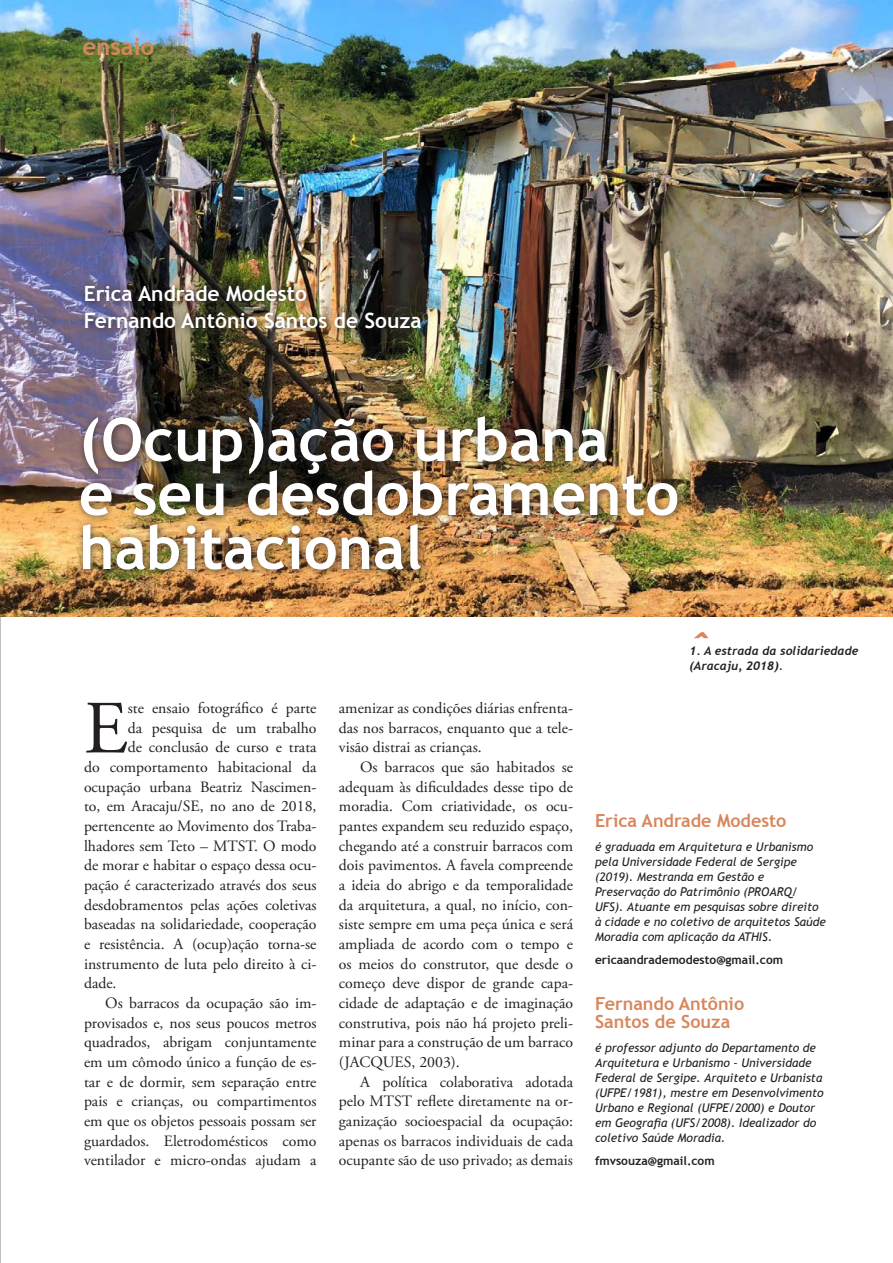
<style>
.page{position:relative;width:893px;height:1263px;background:#fff}
.page>*{position:absolute;margin:0;border:0;box-sizing:border-box;transform-origin:0 0}
.t1{font:75px "Adobe Garamond Pro";color:#231f20}
.t2{font:700 60px/54px "Trebuchet MS";color:#fff}
.t3{font:italic 700 34.95px "Trebuchet";color:#d8865d}
.t4{font:700 24px "Trebuchet MS";color:#d8865d}
.t5{font:700 21px/27px "Trebuchet MS";color:#fff}
.t6{font:700 18px/18px "Trebuchet MS";color:#d8865d}
.t7{font:15.75px/19.6px "Adobe Garamond Pro";color:#231f20;text-align:justify}
.t8{font:italic 12px/15px "Trebuchet MS";color:#231f20}
.t9{font:700 12px "Trebuchet MS";color:#231f20}
.t10{font:italic 700 12px/15px "Trebuchet";color:#231f20}
</style>
<div class="page">
<img style="left:0;top:0;width:893px;height:616px">
<div style="left:74px;top:410px;width:613px;height:169px;background:#231f20;opacity:.7"></div>
<div style="left:79px;top:279px;width:351px;height:58px;background:#231f20;opacity:.75"></div>
<h3 class="t4" style="left:82px;top:32px;width:73px">ensaio</h3>
<h3 class="t5" style="left:84px;top:280px;width:340px">Erica Andrade Modesto<br>Fernando Antônio Santos de Souza</h3>
<h2 class="t2" style="left:79px;top:413px;width:602px">(Ocup)ação urbana<br>e seu desdobramento habitacional</h2>
<h3 class="t3" style="left:690px;top:626px;width:22px">ˆ</h3>
<p class="t10" style="left:690px;top:643px;width:170px">1. A estrada da solidariedade (Aracaju, 2018).</p>
<h1 class="t1" style="left:84px;top:684px;width:45px">E</h1>
<p class="t7" style="left:128px;top:699px;width:190px">ste ensaio fotográfico é parte</p>
<p class="t7" style="left:128px;top:718px;width:190px">da pesquisa de um trabalho</p>
<p class="t7" style="left:128px;top:738px;width:190px">de conclusão de curso e trata</p>
<p class="t7" style="left:84px;top:758px;width:234px">do comportamento habitacional da</p>
<p class="t7" style="left:84px;top:777px;width:234px">ocupação urbana Beatriz Nascimen-</p>
<p class="t7" style="left:84px;top:797px;width:234px">to, em Aracaju/SE, no ano de 2018,</p>
<p class="t7" style="left:84px;top:817px;width:234px">pertencente ao Movimento dos Traba-</p>
<p class="t7" style="left:84px;top:836px;width:234px">lhadores sem Teto – MTST. O modo</p>
<p class="t7" style="left:84px;top:856px;width:234px">de morar e habitar o espaço dessa ocu-</p>
<p class="t7" style="left:84px;top:876px;width:234px">pação é caracterizado através dos seus</p>
<p class="t7" style="left:84px;top:895px;width:234px">desdobramentos pelas ações coletivas</p>
<p class="t7" style="left:84px;top:915px;width:234px">baseadas na solidariedade, cooperação</p>
<p class="t7" style="left:84px;top:935px;width:234px">e resistência. A (ocup)ação torna-se</p>
<p class="t7" style="left:84px;top:954px;width:234px">instrumento de luta pelo direito à ci-</p>
<p class="t7" style="left:84px;top:974px;width:34px">dade.</p>
<p class="t7" style="left:105px;top:994px;width:213px">Os barracos da ocupação são im-</p>
<p class="t7" style="left:84px;top:1013px;width:234px">provisados e, nos seus poucos metros</p>
<p class="t7" style="left:84px;top:1033px;width:234px">quadrados, abrigam conjuntamente</p>
<p class="t7" style="left:84px;top:1053px;width:234px">em um cômodo único a função de es-</p>
<p class="t7" style="left:84px;top:1072px;width:234px">tar e de dormir, sem separação entre</p>
<p class="t7" style="left:84px;top:1092px;width:234px">pais e crianças, ou compartimentos</p>
<p class="t7" style="left:84px;top:1112px;width:234px">em que os objetos pessoais possam ser</p>
<p class="t7" style="left:84px;top:1131px;width:234px">guardados. Eletrodomésticos como</p>
<p class="t7" style="left:84px;top:1151px;width:234px">ventilador e micro-ondas ajudam a</p>
<p class="t7" style="left:339px;top:699px;width:236px">amenizar as condições diárias enfrenta&shy;das nos barracos, enquanto que a tele&shy;visão distrai as crianças.</p>
<p class="t7" style="left:339px;top:758px;width:236px;text-indent:21px">Os barracos que são habitados se adequam às dificuldades desse tipo de moradia. Com criatividade, os ocu&shy;pantes expandem seu reduzido espaço, chegando até a construir barracos com dois pavimentos. A favela compreende a ideia do abrigo e da temporalidade da arquitetura, a qual, no início, con&shy;siste sempre em uma peça única e será ampliada de acordo com o tempo e os meios do construtor, que desde o começo deve dispor de grande capa&shy;cidade de adaptação e de imaginação construtiva, pois não há projeto preli&shy;minar para a construção de um barraco (JACQUES, 2003).</p>
<p class="t7" style="left:339px;top:1072px;width:236px;text-indent:21px">A política colaborativa adotada pelo MTST reflete diretamente na or&shy;ganização socioespacial da ocupação: apenas os barracos individuais de cada ocupante são de uso privado; as demais</p>
<p class="t6" style="left:595px;top:812px;width:193px">Erica Andrade Modesto</p>
<p class="t8" style="left:595px;top:839px;width:232px">é graduada em Arquitetura e Urbanismo pela Universidade Federal de Sergipe (2019). Mestranda em Gestão e Preservação do Patrimônio (PROARQ/ UFS). Atuante em pesquisas sobre direito à cidade e no coletivo de arquitetos Saúde Moradia com aplicação da ATHIS.</p>
<p class="t9" style="left:595px;top:953px;width:190px">ericaandrademodesto@gmail.com</p>
<p class="t6" style="left:595px;top:995px;width:151px">Fernando Antônio<br>Santos de Souza</p>
<p class="t8" style="left:595px;top:1040px;width:230px">é professor adjunto do Departamento de Arquitetura e Urbanismo - Universidade Federal de Sergipe. Arquiteto e Urbanista (UFPE/1981), mestre em Desenvolvimento Urbano e Regional (UFPE/2000) e Doutor em Geografia (UFS/2008). Idealizador do coletivo Saúde Moradia.</p>
<p class="t9" style="left:595px;top:1153px;width:121px">fmvsouza@gmail.com</p>
</div>
